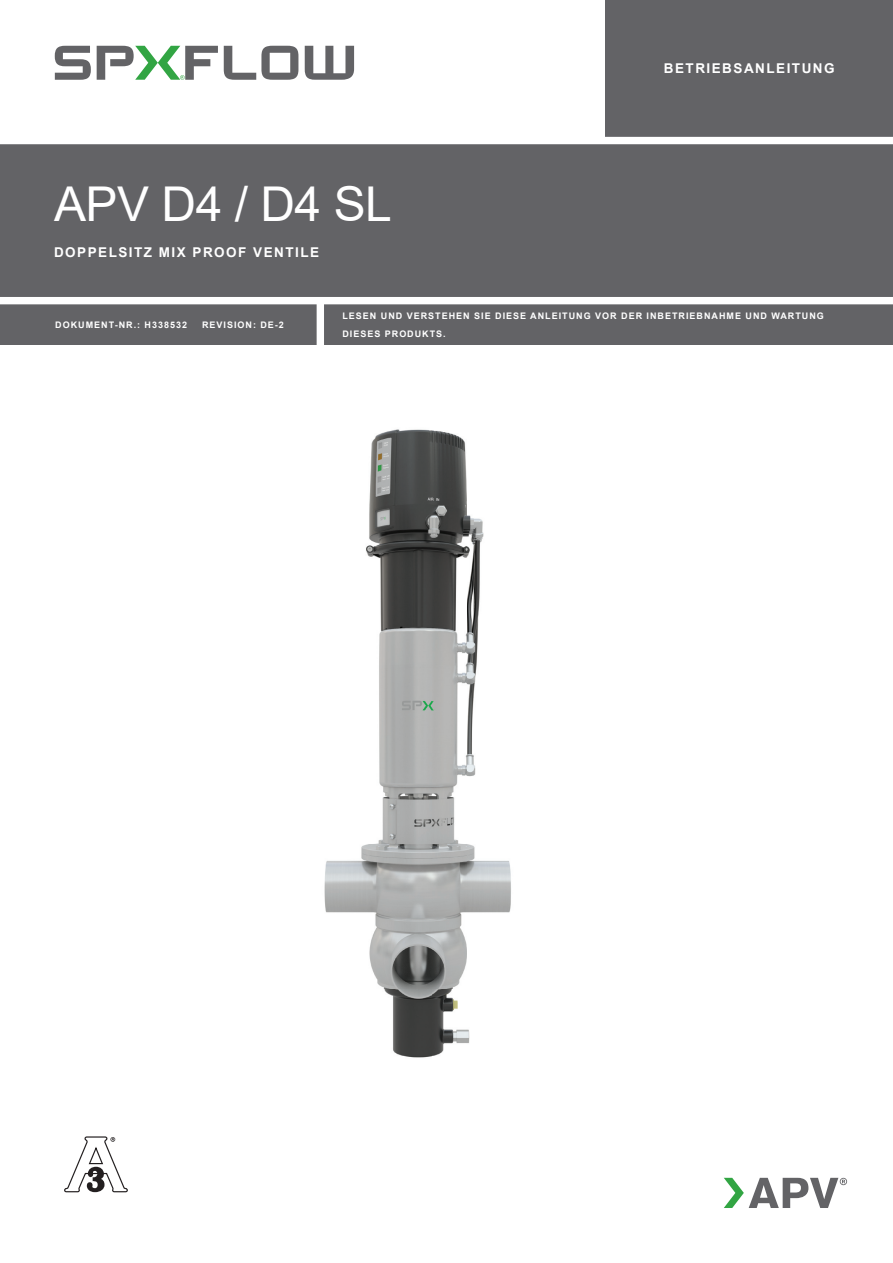
<style>
.page{position:relative;width:893px;height:1263px;background:#fff}
.page>*{position:absolute;margin:0;border:0;box-sizing:border-box;transform-origin:0 0}
.t1{font:48px "Arial";letter-spacing:-.01em;color:#fff}
.t2{font:700 13.5px "Arial";letter-spacing:.11em;color:#fff}
.t3{font:700 9px/18px "Arial";letter-spacing:.11em;color:#fff}
</style>
<div class="page">
<div style="left:0;top:141px;width:893px;height:160px;background:#636366"></div>
<div style="left:0;top:300px;width:893px;height:45px;background:#636366"></div>
<div style="left:0;top:297px;width:893px;height:7px;background:#fff"></div>
<div style="left:317px;top:299px;width:7px;height:52px;background:#fff"></div>
<div style="left:606px;top:0;width:287px;height:136px;background:#636366"></div>
<div style="left:0;top:137px;width:893px;height:7px;background:#fff"></div>
<svg style="left:724px;top:1178px;width:123px;height:30px"></svg>
<svg style="left:55px;top:46px;width:36px;height:34px"></svg>
<svg style="left:224px;top:46px;width:74px;height:34px"></svg>
<svg style="left:305px;top:46px;width:49px;height:34px"></svg>
<svg style="left:97px;top:46px;width:121px;height:34px"></svg>
<img style="left:324px;top:429px;width:187px;height:629px">
<svg style="left:64px;top:1136px;width:64px;height:56px"></svg>
<h1 class="t1" style="left:54px;top:171px;width:339px">APV D4 / D4 SL</h1>
<h2 class="t2" style="left:54px;top:242px;width:267px">DOPPELSITZ MIX PROOF VENTILE</h2>
<h2 class="t2" style="left:664px;top:59px;width:172px">BETRIEBSANLEITUNG</h2>
<p class="t3" style="left:55px;top:316px;width:133px">DOKUMENT-NR.: H338532</p>
<p class="t3" style="left:202px;top:316px;width:83px">REVISION: DE-2</p>
<p class="t3" style="left:342px;top:307px;width:483px">LESEN UND VERSTEHEN SIE DIESE ANLEITUNG VOR DER INBETRIEBNAHME UND WARTUNG<br>DIESES PRODUKTS.</p>
</div>
